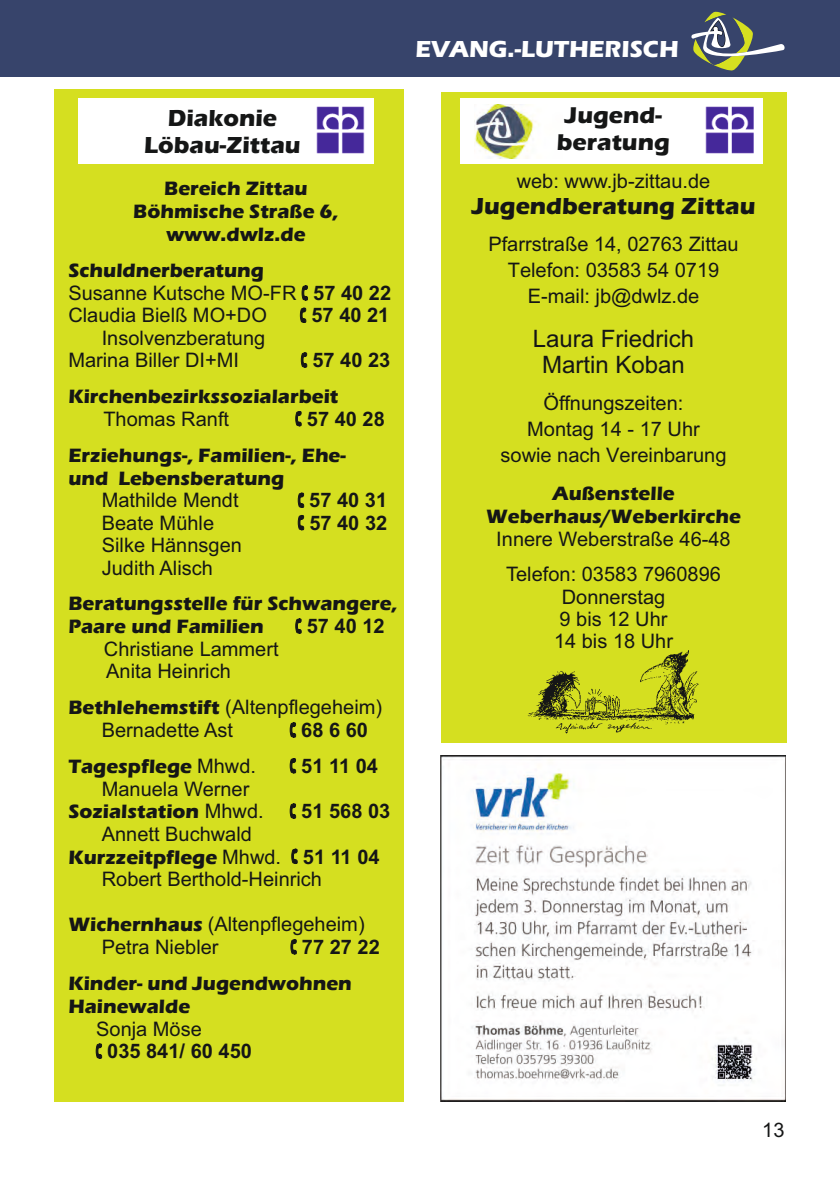
<style>
.page{position:relative;width:840px;height:1191px;background:#fff}
.page>*{position:absolute;margin:0;border:0;box-sizing:border-box;transform-origin:0 0}
.t1{font:700 24px/27.4px "Eras ITC";color:#151616;text-align:center}
.t2{font:24px/26.8px "Arial";color:#151616;text-align:center}
.t3{font:700 24px "Eras ITC";color:#fff}
.t4{font:700 23.6px/27px "Eras ITC";color:#151616;text-align:center}
.t5{font:20px/22.8px "Arial";color:#151616}
.t6{font:700 20px/23px "Eras ITC";color:#151616}
.t7{font:700 20px/22.4px "Arial";color:#151616}
.t8{font:20px/26.8px "Arial Unicode MS";color:#151616;text-align:center}
.s1{font-family:"Eras ITC";font-weight:700}
.s2{font-weight:700}
.s3{font-family:"Arial"}
.s4{font-family:"Arial";font-weight:400}
.s5{font-family:"Arial Unicode MS"}
</style>
<div class="page">
<div style="left:54px;top:89px;width:349px;height:1012px;background:#d5df20"></div>
<svg style="left:300px;top:308px;width:6px;height:15px"></svg>
<svg style="left:295px;top:411px;width:6px;height:15px"></svg>
<svg style="left:295px;top:618px;width:6px;height:15px"></svg>
<svg style="left:301px;top:285px;width:7px;height:15px"></svg>
<svg style="left:301px;top:352px;width:6px;height:15px"></svg>
<svg style="left:291px;top:848px;width:6px;height:16px"></svg>
<svg style="left:289px;top:758px;width:7px;height:15px"></svg>
<svg style="left:290px;top:939px;width:6px;height:15px"></svg>
<svg style="left:96px;top:1043px;width:6px;height:15px"></svg>
<svg style="left:289px;top:803px;width:7px;height:15px"></svg>
<svg style="left:289px;top:722px;width:7px;height:15px"></svg>
<svg style="left:298px;top:492px;width:6px;height:16px"></svg>
<svg style="left:298px;top:515px;width:6px;height:15px"></svg>
<div style="left:0;top:0;width:839px;height:77px;background:#37446b"></div>
<svg style="left:691px;top:11px;width:94px;height:60px"></svg>
<div style="left:441px;top:92px;width:345px;height:650px;background:#d5df20"></div>
<div style="left:460px;top:99px;width:302px;height:65px;background:#fff"></div>
<img style="left:705px;top:107px;width:48px;height:47px">
<img style="left:474px;top:104px;width:66px;height:55px">
<div style="left:78px;top:99px;width:295px;height:65px;background:#fff"></div>
<img style="left:316px;top:107px;width:48px;height:47px">
<img style="left:440px;top:755px;width:344px;height:346px">
<img style="left:527px;top:650px;width:172px;height:84px">
<p class="t3" style="left:415px;top:40px;width:264px">EVANG.-LUTHERISCH</p>
<p class="t1" style="left:144px;top:106px;width:158px">Diakonie<br>Löbau-Zittau</p>
<p class="t6" style="left:164px;top:179px;width:145px">Bereich Zittau</p>
<p class="t6" style="left:133px;top:201px;width:207px">Böhmische Straße 6,</p>
<p class="t6" style="left:166px;top:224px;width:141px">www.dwlz.de</p>
<p class="t5" style="left:68px;top:261px;width:324px"><span class="s1">Schuldnerberatung<br></span>Susanne Kutsche MO-FR <span class="s2">57 40 22</span></p>
<p class="t5" style="left:68px;top:306px;width:200px">Claudia Bielß MO+DO</p>
<p class="t7" style="left:311px;top:306px;width:79px">57 40 21</p>
<p class="t5" style="left:102px;top:328px;width:165px">Insolvenzberatung</p>
<p class="t5" style="left:68px;top:350px;width:172px">Marina Biller DI+MI</p>
<p class="t7" style="left:312px;top:351px;width:79px">57 40 23</p>
<p class="t6" style="left:68px;top:387px;width:271px">Kirchenbezirkssozialarbeit</p>
<p class="t5" style="left:103px;top:409px;width:127px">Thomas Ranft</p>
<p class="t6" style="left:68px;top:403px;width:318px;line-height:35.8px;text-indent:238px"><span class="s3">57 40 28<br></span>Erziehungs-, Familien-, Ehe-</p>
<p class="t6" style="left:68px;top:468px;width:217px">und Lebensberatung</p>
<p class="t5" style="left:102px;top:491px;width:138px">Mathilde Mendt</p>
<p class="t5" style="left:102px;top:513px;width:114px">Beate Mühle</p>
<p class="t5" style="left:102px;top:558px;width:113px">Judith Alisch</p>
<p class="t5" style="left:102px;top:535px;width:142px">Silke Hännsgen</p>
<p class="t7" style="left:309px;top:491px;width:79px">57 40 31<br>57 40 32</p>
<p class="t6" style="left:68px;top:594px;width:330px">Beratungsstelle für Schwangere,</p>
<p class="t6" style="left:68px;top:617px;width:197px">Paare und Familien</p>
<p class="t7" style="left:306px;top:617px;width:79px">57 40 12</p>
<p class="t5" style="left:104px;top:639px;width:176px">Christiane Lammert</p>
<p class="t5" style="left:106px;top:662px;width:126px">Anita Heinrich</p>
<p class="t5" style="left:68px;top:697px;width:315px"><span class="s1">Bethlehemstift</span> (Altenpflegeheim)</p>
<p class="t5" style="left:102px;top:720px;width:133px">Bernadette Ast</p>
<p class="t7" style="left:301px;top:720px;width:68px">68 6 60</p>
<p class="t6" style="left:68px;top:757px;width:189px">Tagespflege <span class="s4">Mhwd.</span></p>
<p class="t7" style="left:301px;top:756px;width:78px">51 11 04</p>
<p class="t5" style="left:102px;top:779px;width:149px">Manuela Werner</p>
<p class="t6" style="left:68px;top:802px;width:197px">Sozialstation <span class="s4">Mhwd.</span></p>
<p class="t7" style="left:301px;top:802px;width:90px">51 568 03</p>
<p class="t5" style="left:102px;top:824px;width:152px">Annett Buchwald</p>
<p class="t6" style="left:68px;top:847px;width:312px">Kurzzeitpflege <span class="s4">Mhwd.</span> <span class="s3">51 11 04</span></p>
<p class="t5" style="left:102px;top:869px;width:222px">Robert Berthold-Heinrich</p>
<p class="t5" style="left:68px;top:914px;width:297px"><span class="s1">Wichernhaus</span> (Altenpflegeheim)</p>
<p class="t5" style="left:102px;top:937px;width:118px">Petra Niebler</p>
<p class="t7" style="left:302px;top:937px;width:79px">77 27 22</p>
<p class="t6" style="left:68px;top:974px;width:285px">Kinder- und Jugendwohnen<br>Hainewalde</p>
<p class="t5" style="left:96px;top:1019px;width:107px">Sonja Möse</p>
<p class="t7" style="left:107px;top:1042px;width:146px">035 841/ 60 450</p>
<p class="t4" style="left:556px;top:104px;width:114px">Jugend&shy;beratung</p>
<p class="t5" style="left:516px;top:171px;width:195px">web: www.jb-zittau.de</p>
<p class="t1" style="left:471px;top:194px;width:285px">Jugendberatung Zittau</p>
<p class="t5" style="left:488px;top:234px;width:252px">Pfarrstraße 14, 02763 Zittau</p>
<p class="t8" style="left:507px;top:258px;width:213px">Telefon: 03583 54 0719<br>E-mail: jb@dwlz.de</p>
<p class="t2" style="left:532px;top:327px;width:163px">Laura Friedrich<br>Martin Koban</p>
<p class="t5" style="left:527px;top:392px;width:174px;line-height:25.6px;text-align:center">Öffnungszeiten:<br><span class="s5">Montag 14 - 17 Uhr</span></p>
<p class="t8" style="left:500px;top:444px;width:227px">sowie nach Vereinbarung</p>
<p class="t6" style="left:486px;top:484px;width:256px;text-align:center">Außenstelle<br>Weberhaus/Weberkirche</p>
<p class="t5" style="left:496px;top:529px;width:236px">Innere Weberstraße 46-48</p>
<p class="t5" style="left:506px;top:565px;width:216px">Telefon: 03583 7960896</p>
<p class="t5" style="left:561px;top:587px;width:105px">Donnerstag</p>
<p class="t5" style="left:553px;top:609px;width:120px">9 bis 12 Uhr<br>14 bis 18 Uhr</p>
<p class="t5" style="left:761px;top:1120px;width:24px">13</p>
</div>
